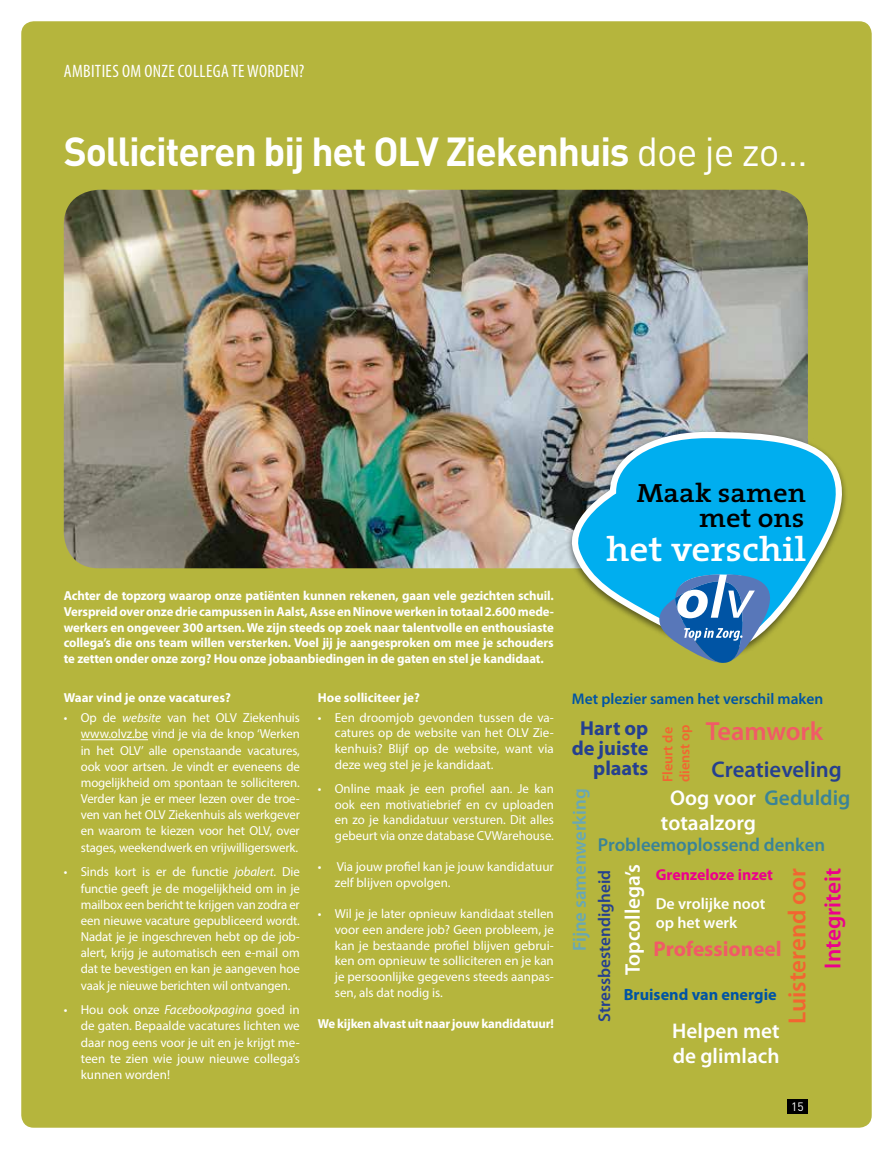
<style>
.page{position:relative;width:893px;height:1149px;background:#fff}
.page>*{position:absolute;margin:0;border:0;box-sizing:border-box;transform-origin:0 0}
.t1{font:700 40.05px "DIN";letter-spacing:-.03em;color:#fff}
.t2{font:600 34.5px "The Serif";color:#fff;scale:1.09 1}
.t3{font:600 26.4px "The Serif";color:#000;scale:1.09 1}
.t4{font:600 26.25px "Myriad Pro";color:#f15b67}
.t5{font:600 24.9px "Myriad Pro";color:#f26531}
.t6{font:600 23.25px "Myriad Pro";color:#ec008c}
.t7{font:600 22.65px "Myriad Pro";color:#25408f}
.t8{font:600 21.45px "Myriad Pro";color:#3a8397}
.t9{font:600 21.3px/25.5px "Myriad Pro";color:#fff}
.t10{font:700 21.3px "Myriad Pro";color:#f15b67}
.t11{font:600 21.15px "Myriad Pro";color:#fff}
.t12{font:700 20.25px/20px "Myriad Pro";color:#25408f;text-align:right}
.t13{font:600 18.75px "Myriad Pro";color:#3a8397}
.t14{font:600 18.75px "Myriad Pro";color:#69a8b5}
.t15{font:condensed 18px "Myriad Pro";letter-spacing:.02em;color:#fff}
.t16{font:600 17.1px "Myriad Pro";color:#25408f}
.t17{font:700 16.2px "Myriad Pro";color:#0054a4}
.t18{font:600 15.9px/19.2px "Myriad Pro";color:#fff}
.t19{font:700 15.75px "Myriad Pro";color:#ec008c}
.t20{font:600 15.45px "Myriad Pro";color:#0054a4}
.t21{font:600 14.25px/17.1px "Myriad Pro";color:#f26531}
.t22{font:13.05px/16.2px "Myriad Pro";color:#fff;text-align:justify}
.t23{font:700 13.05px/15.6px "Myriad Pro";letter-spacing:-.01em;color:#fff;text-align:justify}
.t24{font:12px "DIN";color:#fff}
.s1{font-weight:400}
.s2{font-family:"Calibri";font-style:italic}
.s3{font-style:italic}
.s4{font-size:21.3px;color:#fff}
</style>
<div class="page">
<div style="left:21px;top:21px;width:851px;height:1106px;background:#b5b53d;border-radius:13px"></div>
<div style="left:787px;top:1098px;width:21px;height:15px;background:#000"></div>
<img style="left:64px;top:190px;width:744px;height:378px">
<svg style="left:565px;top:428px;width:281px;height:201px"></svg>
<svg style="left:653px;top:569px;width:128px;height:93px"></svg>
<hr style="left:81px;top:739px;width:67px;height:1px;background:#fff">
<h3 class="t15" style="left:64px;top:62px;width:242px">AMBITIES OM ONZE COLLEGA TE WORDEN?</h3>
<h1 class="t1" style="left:64px;top:125px;width:746px">Solliciteren bij het OLV Ziekenhuis <span class="s1">doe je zo…</span></h1>
<p class="t23" style="left:64px;top:588px;width:492px">Achter de topzorg waarop onze patiënten kunnen rekenen, gaan vele gezichten schuil.<br>Verspreid over onze drie campussen in Aalst, Asse en Ninove werken in totaal 2.600 mede&shy;werkers en ongeveer 300 artsen. We zijn steeds op zoek naar talentvolle en enthousiaste collega’s die ons team willen versterken. Voel jij je aangesproken om mee je schouders te zetten onder onze zorg? Hou onze jobaanbiedingen in de gaten en stel je kandidaat.</p>
<p class="t23" style="left:64px;top:689px;width:169px">Waar vind je onze vacatures?</p>
<p class="t22" style="left:81px;top:709px;width:221px;text-indent:-17px">• Op de <span class="s2">website</span> van het OLV Ziekenhuis www.olvz.be vind je via de knop ‘Werken in het OLV’ alle openstaande vacatures, ook voor artsen. Je vindt er eveneens de mogelijkheid om spontaan te solliciteren.<br>Verder kan je er meer lezen over de troe&shy;ven van het OLV Ziekenhuis als werkgever en waarom te kiezen voor het OLV, over stages, weekendwerk en vrijwilligerswerk.</p>
<p class="t22" style="left:81px;top:863px;width:221px;text-indent:-17px">• Sinds kort is er de functie <span class="s3">jobalert</span>. Die functie geeft je de mogelijkheid om in je mailbox een bericht te krijgen van zodra er een nieuwe vacature gepubliceerd wordt.<br>Nadat je je ingeschreven hebt op de job&shy;alert, krijg je automatisch een e-mail om dat te bevestigen en kan je aangeven hoe vaak je nieuwe berichten wil ontvangen.</p>
<p class="t22" style="left:81px;top:1001px;width:221px;text-indent:-17px">• Hou ook onze <span class="s3">Facebookpagina</span> goed in de gaten. Bepaalde vacatures lichten we daar nog eens voor je uit en je krijgt me&shy;teen te zien wie jouw nieuwe collega’s kunnen worden!</p>
<p class="t23" style="left:318px;top:689px;width:104px">Hoe solliciteer je?</p>
<p class="t22" style="left:335px;top:709px;width:221px;line-height:15.6px;text-indent:-17px">• Een droomjob gevonden tussen de va&shy;catures op de website van het OLV Zie&shy;kenhuis? Blijf op de website, want via deze weg stel je je kandidaat.</p>
<p class="t22" style="left:335px;top:780px;width:221px;line-height:15.6px;text-indent:-17px">• Online maak je een profiel aan. Je kan ook een motivatiebrief en cv uploaden en zo je kandidatuur versturen. Dit alles gebeurt via onze database CVWarehouse.</p>
<p class="t22" style="left:335px;top:858px;width:221px;line-height:15.6px;text-indent:-17px">• Via jouw profiel kan je jouw kandidatuur zelf blijven opvolgen.</p>
<p class="t22" style="left:335px;top:905px;width:221px;line-height:15.6px;text-indent:-17px">• Wil je je later opnieuw kandidaat stellen voor een andere job? Geen probleem, je kan je bestaande profiel blijven gebrui&shy;ken om opnieuw te solliciteren en je kan je persoonlijke gegevens steeds aanpas&shy;sen, als dat nodig is.</p>
<p class="t23" style="left:318px;top:1015px;width:238px">We kijken alvast uit naar jouw kandidatuur!</p>
<h3 class="t3" style="left:637px;top:470px;width:157px">Maak samen</h3>
<h2 class="t2" style="left:606px;top:520px;width:185px">het verschil</h2>
<h3 class="t3" style="left:699px;top:496px;width:98px">met ons</h3>
<p class="t20" style="left:572px;top:689px;width:253px">Met plezier samen het verschil maken</p>
<h3 class="t12" style="left:572px;top:718px;width:78px">Hart op de juiste plaats</h3>
<p class="t21" style="left:659px;top:781px;width:59px;rotate:-90deg">Fleurt de dienst op</p>
<h3 class="t4" style="left:706px;top:716px;width:119px">Teamwork</h3>
<h3 class="t7" style="left:711px;top:756px;width:132px">Creatieveling</h3>
<h3 class="t14" style="left:569px;top:951px;width:164px;rotate:-90deg">Fijne samenwerking</h3>
<h3 class="t8" style="left:670px;top:785px;width:182px"><span class="s4">Oog voor</span> Geduldig</h3>
<h3 class="t9" style="left:661px;top:810px;width:97px">totaalzorg</h3>
<h3 class="t13" style="left:598px;top:833px;width:229px">Probleemoplossend denken</h3>
<h3 class="t16" style="left:595px;top:1021px;width:153px;rotate:-90deg">Stressbestendigheid</h3>
<h3 class="t11" style="left:621px;top:974px;width:113px;rotate:-90deg">Topcollega’s</h3>
<h3 class="t5" style="left:783px;top:1023px;width:158px;rotate:-90deg">Luisterend oor</h3>
<p class="t19" style="left:656px;top:865px;width:119px">Grenzeloze inzet</p>
<p class="t18" style="left:656px;top:893px;width:111px">De vrolijke noot op het werk</p>
<h3 class="t10" style="left:654px;top:936px;width:130px">Professioneel</h3>
<p class="t17" style="left:624px;top:985px;width:154px">Bruisend van energie</p>
<h3 class="t9" style="left:672px;top:1017px;width:109px">Helpen met de glimlach</h3>
<h3 class="t6" style="left:820px;top:968px;width:102px;rotate:-90deg">Integriteit</h3>
<p class="t24" style="left:791px;top:1098px;width:14px">15</p>
</div>
